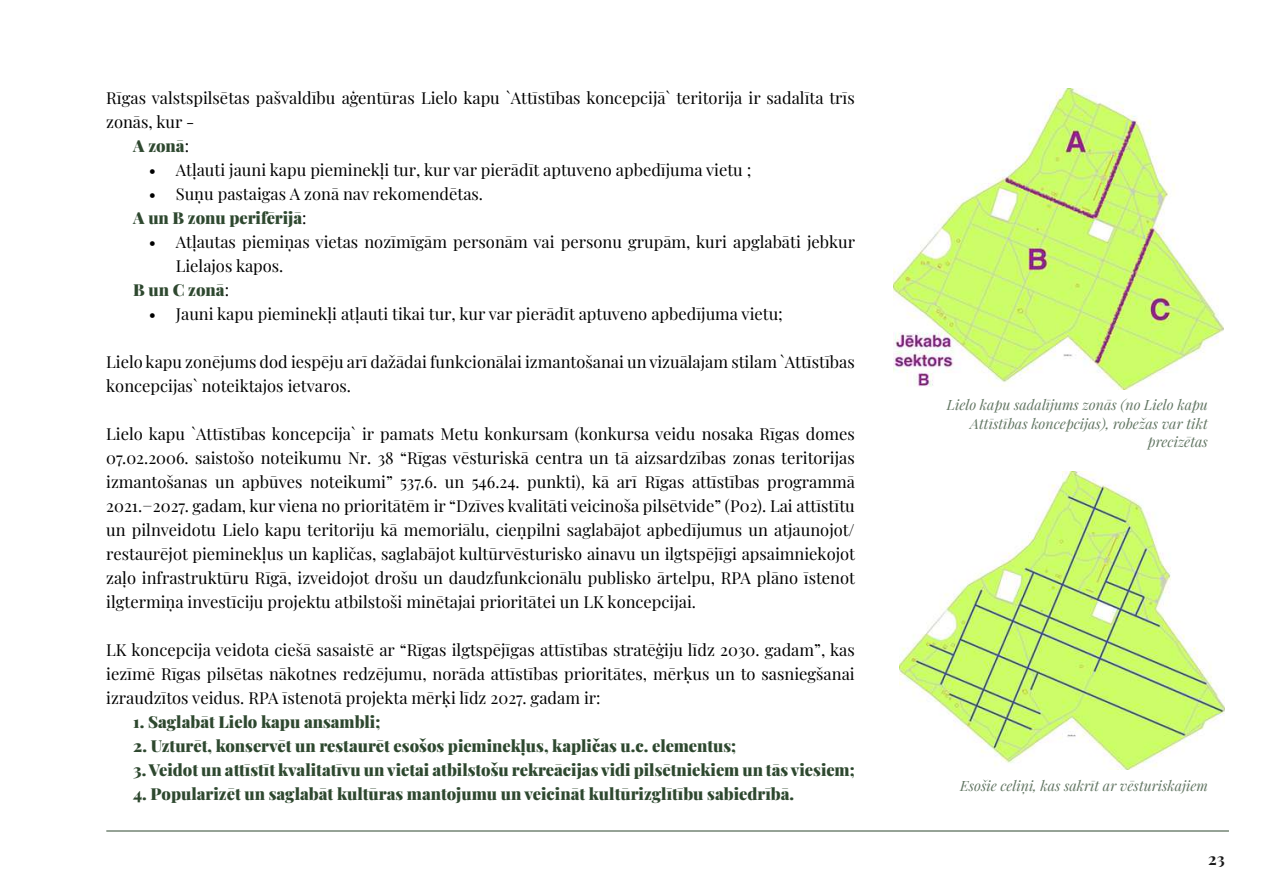
<style>
.page{position:relative;width:1263px;height:893px;background:#fff}
.page>*{position:absolute;margin:0;border:0;box-sizing:border-box;transform-origin:0 0}
.t1{font:16.5px/24px "Playfair Display";color:#000}
.t2{font:900 16.5px "Playfair Display";color:#2e482f}
.t3{font:italic 14.1px/18.5px "Playfair Display";color:#2e482f;text-align:right}
.s1{font-weight:400;color:#000}
.s2{font-weight:900;color:#2e482f}
</style>
<div class="page">
<hr style="left:106px;top:831px;width:1123px;height:1px;background:#2e482f">
<img style="left:894px;top:88px;width:329px;height:301px">
<img style="left:899px;top:472px;width:326px;height:297px">
<p class="t1" style="left:106px;top:84px;width:750px">Rīgas valstspilsētas pašvaldību aģentūras Lielo kapu `Attīstības koncepcijā` teritorija ir sadalīta trīs</p>
<p class="t1" style="left:106px;top:108px;width:90px">zonās, kur -</p>
<p class="t2" style="left:133px;top:132px;width:57px">A zonā<span class="s1">:</span></p>
<p class="t1" style="left:149px;top:156px;width:604px">• Atļauti jauni kapu pieminekļi tur, kur var pierādīt aptuveno apbedījuma vietu ;</p>
<p class="t1" style="left:133px;top:180px;width:351px;text-indent:16px">• Suņu pastaigas A zonā nav rekomendētas.<br><span class="s2">A un B zonu perifērijā</span>:</p>
<p class="t1" style="left:149px;top:228px;width:708px">• Atļautas piemiņas vietas nozīmīgām personām vai personu grupām, kuri apglabāti jebkur</p>
<p class="t1" style="left:176px;top:252px;width:109px">Lielajos kapos.</p>
<p class="t2" style="left:133px;top:276px;width:97px">B un C zonā<span class="s1">:</span></p>
<p class="t1" style="left:149px;top:300px;width:636px">• Jauni kapu pieminekļi atļauti tikai tur, kur var pierādīt aptuveno apbedījuma vietu;</p>
<p class="t1" style="left:106px;top:348px;width:750px">Lielo kapu zonējums dod iespēju arī dažādai funkcionālai izmantošanai un vizuālajam stilam `Attīstības koncepcijas` noteiktajos ietvaros.</p>
<p class="t1" style="left:106px;top:420px;width:750px;text-align:justify">Lielo kapu `Attīstības koncepcija` ir pamats Metu konkursam (konkursa veidu nosaka Rīgas domes 07.02.2006. saistošo noteikumu Nr. 38 “Rīgas vēsturiskā centra un tā aizsardzības zonas teritorijas izmantošanas un apbūves noteikumi” 537.6. un 546.24. punkti), kā arī Rīgas attīstības programmā 2021.−2027. gadam, kur viena no prioritātēm ir “Dzīves kvalitāti veicinoša pilsētvide” (P02). Lai attīstītu un pilnveidotu Lielo kapu teritoriju kā memoriālu, cieņpilni saglabājot apbedījumus un atjaunojot/ restaurējot pieminekļus un kapličas, saglabājot kultūrvēsturisko ainavu un ilgtspējīgi apsaimniekojot zaļo infrastruktūru Rīgā, izveidojot drošu un daudzfunkcionālu publisko ārtelpu, RPA plāno īstenot ilgtermiņa investīciju projektu atbilstoši minētajai prioritātei un LK koncepcijai.</p>
<p class="t1" style="left:106px;top:636px;width:750px;text-align:justify">LK koncepcija veidota ciešā sasaistē ar “Rīgas ilgtspējīgas attīstības stratēģiju līdz 2030. gadam”, kas iezīmē Rīgas pilsētas nākotnes redzējumu, norāda attīstības prioritātes, mērķus un to sasniegšanai izraudzītos veidus. RPA īstenotā projekta mērķi līdz 2027. gadam ir:</p>
<p class="t2" style="left:133px;top:708px;width:249px">1. Saglabāt Lielo kapu ansambli;</p>
<p class="t2" style="left:133px;top:732px;width:604px">2. Uzturēt, konservēt un restaurēt esošos pieminekļus, kapličas u.c. elementus;</p>
<p class="t2" style="left:133px;top:756px;width:723px">3. Veidot un attīstīt kvalitatīvu un vietai atbilstošu rekreācijas vidi pilsētniekiem un tās viesiem;</p>
<p class="t2" style="left:133px;top:780px;width:662px">4. Popularizēt un saglabāt kultūras mantojumu un veicināt kultūrizglītību sabiedrībā.</p>
<p class="t3" style="left:947px;top:395px;width:263px">Lielo kapu sadalījums zonās (no Lielo kapu<br>Attīstības koncepcijas), robežas var tikt precizētas</p>
<p class="t3" style="left:960px;top:775px;width:249px">Esošie celiņi, kas sakrīt ar vēsturiskajiem</p>
<p class="t1" style="left:1208px;top:845px;width:18px">23</p>
</div>
